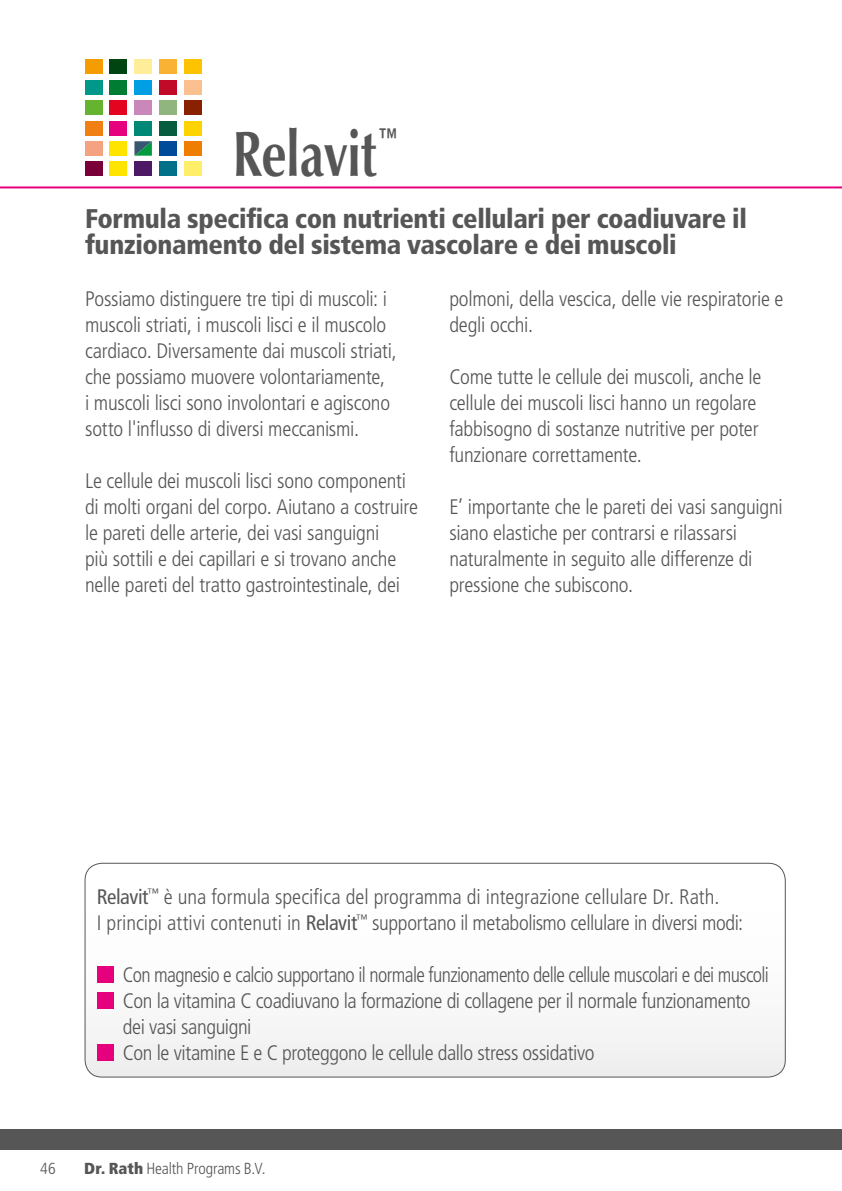
<style>
.page{position:relative;width:842px;height:1191px;background:#fff}
.page>*{position:absolute;margin:0;border:0;box-sizing:border-box;transform-origin:0 0}
.t1{font:64.4px "Zapf Humnst PL Bold A";color:#575656;scale:.75 1}
.t2{font:900 condensed 27px/26px "Frutiger LT";letter-spacing:-.015em;color:#575656}
.t3{font:300 condensed 21px/26px "Frutiger LT";letter-spacing:-.01em;color:#575656}
.t4{font:300 condensed 21px/26px "Frutiger LT";letter-spacing:-.01em;color:#575656;scale:.95 1}
.t5{font:300 condensed 16px "Frutiger LT";letter-spacing:-.005em;color:#575656}
.s1{font-weight:400}
.s2{font-weight:900}
</style>
<div class="page">
<div style="left:0;top:1129px;width:842px;height:21px;background:#575656"></div>
<svg style="left:85px;top:864px;width:700px;height:213px"></svg>
<div style="left:97px;top:965px;width:16px;height:17px;background:#e6007d"></div>
<div style="left:97px;top:991px;width:16px;height:17px;background:#e6007d"></div>
<div style="left:97px;top:1043px;width:16px;height:17px;background:#e6007d"></div>
<div style="left:85px;top:862px;width:701px;height:215px;border:1px solid #575656;border-radius:17px"></div>
<hr style="left:0;top:186px;width:842px;height:2px;background:#e6007d">
<div style="left:159px;top:141px;width:18px;height:15px;background:#004a9a"></div>
<div style="left:184px;top:141px;width:17px;height:15px;background:#ef7d00"></div>
<svg style="left:134px;top:141px;width:18px;height:15px"></svg>
<div style="left:85px;top:60px;width:17px;height:14px;background:#f59c00"></div>
<div style="left:110px;top:80px;width:17px;height:14px;background:#007d32"></div>
<div style="left:110px;top:60px;width:17px;height:14px;background:#041"></div>
<div style="left:134px;top:80px;width:18px;height:14px;background:#009fe3"></div>
<div style="left:159px;top:60px;width:18px;height:14px;background:#f9b234"></div>
<div style="left:159px;top:80px;width:18px;height:14px;background:#c10a27"></div>
<div style="left:110px;top:121px;width:17px;height:14px;background:#e6007d"></div>
<div style="left:134px;top:121px;width:18px;height:14px;background:#087"></div>
<div style="left:184px;top:121px;width:17px;height:14px;background:#ffd300"></div>
<div style="left:184px;top:60px;width:17px;height:14px;background:#fdc300"></div>
<div style="left:184px;top:80px;width:17px;height:14px;background:#fac08f"></div>
<div style="left:110px;top:100px;width:17px;height:15px;background:#e30520"></div>
<div style="left:134px;top:100px;width:18px;height:15px;background:#c987ba"></div>
<div style="left:159px;top:100px;width:18px;height:15px;background:#91b57e"></div>
<div style="left:184px;top:100px;width:17px;height:15px;background:#892101"></div>
<div style="left:85px;top:141px;width:17px;height:15px;background:#f5a280"></div>
<div style="left:85px;top:162px;width:17px;height:14px;background:#7a003a"></div>
<div style="left:110px;top:162px;width:17px;height:14px;background:#ffe400"></div>
<div style="left:159px;top:121px;width:18px;height:14px;background:#065c3e"></div>
<div style="left:85px;top:80px;width:17px;height:14px;background:#009989"></div>
<div style="left:134px;top:162px;width:18px;height:14px;background:#4d1965"></div>
<div style="left:85px;top:100px;width:17px;height:15px;background:#65b32e"></div>
<div style="left:159px;top:162px;width:18px;height:14px;background:#007188"></div>
<div style="left:85px;top:121px;width:17px;height:14px;background:#f08013"></div>
<div style="left:184px;top:162px;width:17px;height:14px;background:#ffef68"></div>
<div style="left:110px;top:141px;width:17px;height:15px;background:#ffe400"></div>
<div style="left:134px;top:60px;width:18px;height:14px;background:#ffed99"></div>
<h1 class="t1" style="left:233px;top:114px;width:225px">Relavit<sup>™</sup></h1>
<p class="t2" style="left:85px;top:206px;width:663px">Formula specifica con nutrienti cellulari per coadiuvare il funzionamento del sistema vascolare e dei muscoli</p>
<p class="t3" style="left:85px;top:286px;width:313px">Possiamo distinguere tre tipi di muscoli: i muscoli striati, i muscoli lisci e il muscolo cardiaco. Diversamente dai muscoli striati, che possiamo muovere volontariamente,<br>i muscoli lisci sono involontari e agiscono sotto l'influsso di diversi meccanismi.</p>
<p class="t3" style="left:85px;top:468px;width:334px">Le cellule dei muscoli lisci sono componenti di molti organi del corpo. Aiutano a costruire le pareti delle arterie, dei vasi sanguigni<br>più sottili e dei capillari e si trovano anche nelle pareti del tratto gastrointestinale, dei</p>
<p class="t3" style="left:449px;top:286px;width:336px">polmoni, della vescica, delle vie respiratorie e degli occhi.</p>
<p class="t3" style="left:449px;top:364px;width:314px">Come tutte le cellule dei muscoli, anche le cellule dei muscoli lisci hanno un regolare fabbisogno di sostanze nutritive per poter funzionare correttamente.</p>
<p class="t3" style="left:449px;top:494px;width:335px">E’ importante che le pareti dei vasi sanguigni siano elastiche per contrarsi e rilassarsi naturalmente in seguito alle differenze di pressione che subiscono.</p>
<p class="t3" style="left:97px;top:884px;width:648px"><span class="s1">Relavit</span><sup>™</sup> è una formula specifica del programma di integrazione cellulare Dr. Rath.<br>I principi attivi contenuti in <span class="s1">Relavit</span><sup>™</sup> supportano il metabolismo cellulare in diversi modi:</p>
<p class="t4" style="left:123px;top:962px;width:681px">Con magnesio e calcio supportano il normale funzionamento delle cellule muscolari e dei muscoli Con la vitamina C coadiuvano la formazione di collagene per il normale funzionamento dei vasi sanguigni<br>Con le vitamine E e C proteggono le cellule dallo stress ossidativo</p>
<p class="t5" style="left:40px;top:1159px;width:17px">46</p>
<p class="t5" style="left:84px;top:1159px;width:183px"><span class="s2">Dr. Rath</span> Health Programs B.V.</p>
</div>
